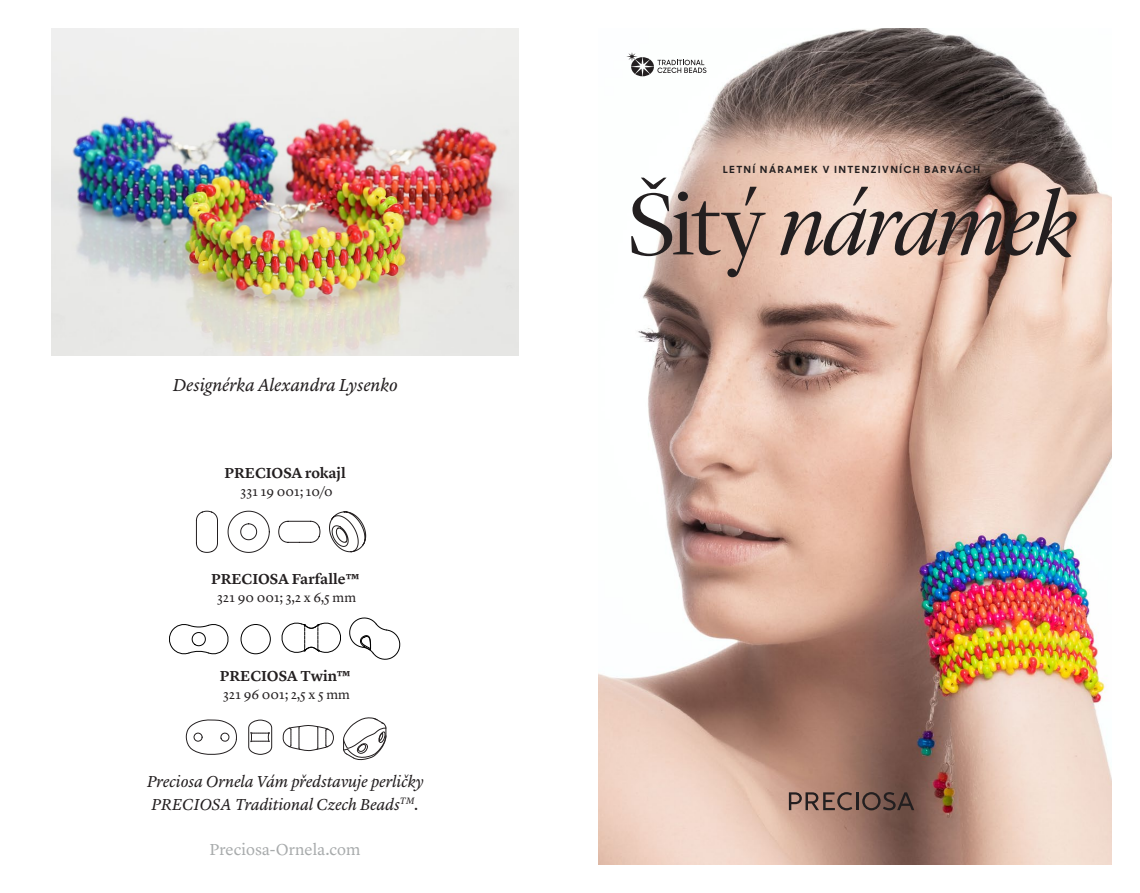
<style>
.page{position:relative;width:1140px;height:893px;background:#fff}
.page>*{position:absolute;margin:0;border:0;box-sizing:border-box;transform-origin:0 0}
.t1{font:italic 300 90px "Lyon Display";letter-spacing:-.025em;color:#231f20;scale:1.05 1}
.t2{font:italic 18px "Lyon Text";letter-spacing:-.005em;color:#231f20}
.t3{font:italic 16.5px/22.5px "Lyon Text";letter-spacing:-.005em;color:#231f20}
.t4{font:16.5px "Lyon Text";color:#a8abac}
.t5{font:600 15px "Lyon Text";color:#231f20}
.t6{font:13.5px "Lyon Text";color:#231f20}
.t7{font:700 9.75px "Sharp Sans Display No 1";letter-spacing:.165em;color:#231f20;scale:1.05 1}
.s1{font-style:normal}
</style>
<div class="page">
<img style="left:598px;top:28px;width:513px;height:836px">
<hr style="left:855px;top:792px;width:3px;height:18px;background:#231f20">
<svg style="left:862px;top:792px;width:52px;height:18px"></svg>
<svg style="left:789px;top:792px;width:63px;height:18px"></svg>
<svg style="left:626px;top:52px;width:80px;height:24px"></svg>
<svg style="left:169px;top:624px;width:60px;height:31px"></svg>
<div style="left:241px;top:624px;width:29px;height:30px;border:1px solid #000;border-radius:50%"></div>
<svg style="left:281px;top:622px;width:60px;height:31px"></svg>
<svg style="left:349px;top:617px;width:51px;height:43px"></svg>
<img style="left:185px;top:726px;width:202px;height:35px">
<svg style="left:186px;top:720px;width:51px;height:35px"></svg>
<svg style="left:248px;top:720px;width:24px;height:35px"></svg>
<svg style="left:283px;top:725px;width:51px;height:26px"></svg>
<svg style="left:343px;top:717px;width:43px;height:43px"></svg>
<svg style="left:228px;top:511px;width:42px;height:42px"></svg>
<svg style="left:196px;top:511px;width:22px;height:42px"></svg>
<svg style="left:278px;top:521px;width:42px;height:22px"></svg>
<svg style="left:329px;top:511px;width:37px;height:41px"></svg>
<img style="left:51px;top:28px;width:468px;height:328px">
<p class="t2" style="left:173px;top:371px;width:226px">Designérka Alexandra Lysenko</p>
<p class="t5" style="left:224px;top:462px;width:123px">PRECIOSA rokajl</p>
<p class="t6" style="left:240px;top:482px;width:94px">331 19 001; 10/0</p>
<p class="t5" style="left:211px;top:568px;width:150px">PRECIOSA Farfalle™</p>
<p class="t6" style="left:217px;top:588px;width:140px">321 90 001; 3,2 x 6,5 mm</p>
<p class="t5" style="left:220px;top:665px;width:132px">PRECIOSA Twin™</p>
<p class="t6" style="left:223px;top:685px;width:128px">321 96 001; 2,5 x 5 mm</p>
<p class="t3" style="left:147px;top:769px;width:278px">Preciosa Ornela Vám představuje perličky<br>PRECIOSA Traditional Czech Beads<sup>TM</sup>.</p>
<p class="t4" style="left:209px;top:836px;width:152px">Preciosa-Ornela.com</p>
<p class="t7" style="left:723px;top:162px;width:246px">LETNÍ NÁRAMEK V INTENZIVNÍCH BARVÁCH</p>
<h1 class="t1" style="left:627px;top:159px;width:428px"><span class="s1">Šitý</span> náramek</h1>
</div>
